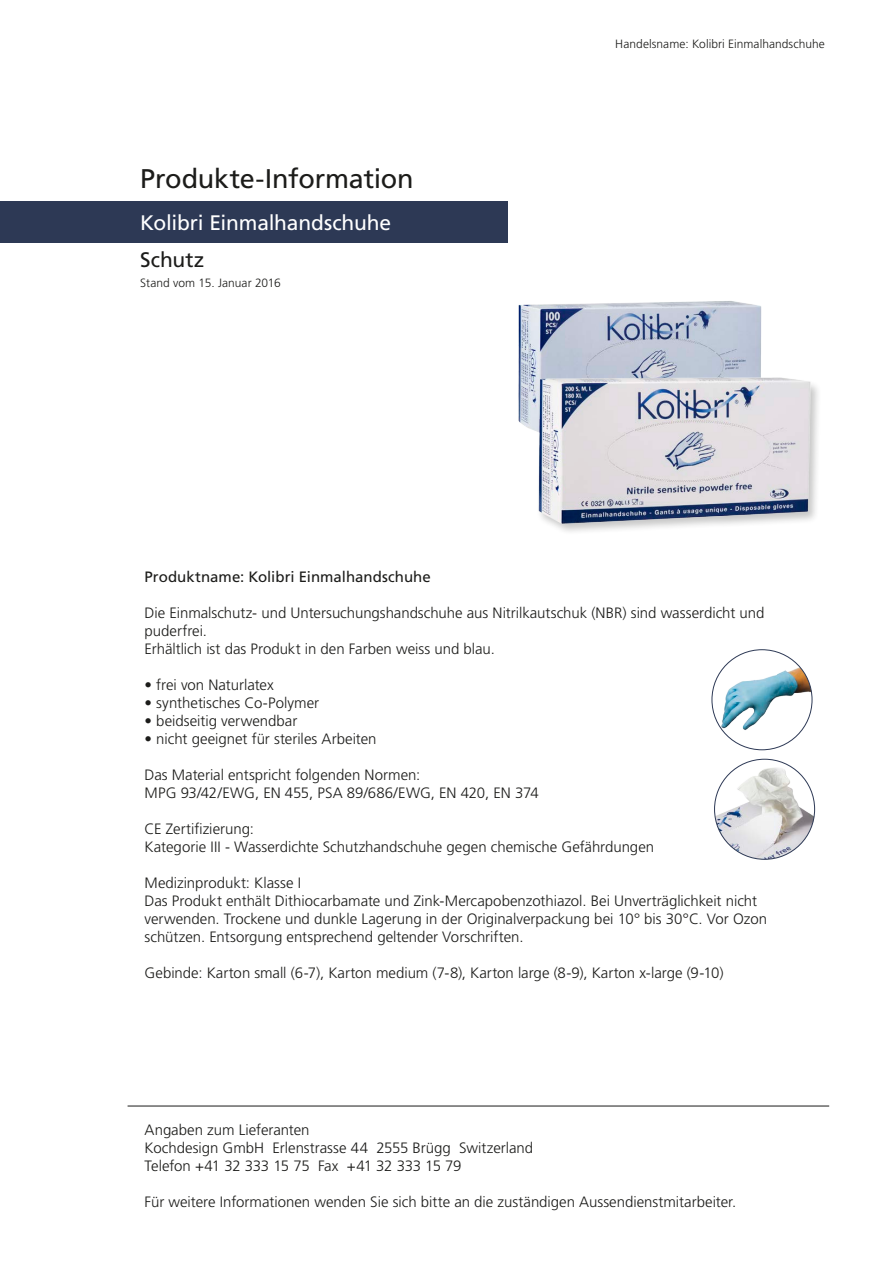
<style>
.page{position:relative;width:893px;height:1263px;background:#fff}
.page>*{position:absolute;margin:0;border:0;box-sizing:border-box;transform-origin:0 0}
.t1{font:27px "Frutiger";letter-spacing:-.01em;color:#1c1c1a}
.t2{font:21px "Frutiger";letter-spacing:-.01em;color:#fff}
.t3{font:21px "Frutiger";color:#1c1c1a}
.t4{font:300 15px/18px "Frutiger";color:#1c1c1a}
.t5{font:15px "Frutiger";color:#1c1c1a}
.t6{font:300 12px "Frutiger";letter-spacing:.005em;color:#1c1c1a}
</style>
<div class="page">
<hr style="left:128px;top:1106px;width:701px;height:1px;background:#1b1b1a">
<div style="left:0;top:201px;width:507px;height:42px;background:#2d3955"></div>
<img style="left:719px;top:661px;width:93px;height:72px">
<img style="left:714px;top:766px;width:101px;height:93px">
<img style="left:518px;top:301px;width:244px;height:128px">
<div style="left:536px;top:377px;width:285px;height:159px;background:#1c1c1a;opacity:.25"></div>
<img style="left:531px;top:372px;width:284px;height:155px">
<h1 class="t1" style="left:140px;top:163px;width:275px">Produkte-Information</h1>
<h2 class="t2" style="left:140px;top:210px;width:252px">Kolibri Einmalhandschuhe</h2>
<h2 class="t3" style="left:140px;top:248px;width:66px">Schutz</h2>
<p class="t6" style="left:140px;top:276px;width:142px">Stand vom 15. Januar 2016</p>
<p class="t6" style="left:615px;top:37px;width:211px">Handelsname: Kolibri Einmalhandschuhe</p>
<p class="t5" style="left:145px;top:568px;width:288px">Produktname: Kolibri Einmalhandschuhe</p>
<p class="t4" style="left:145px;top:603px;width:621px">Die Einmalschutz- und Untersuchungshandschuhe aus Nitrilkautschuk (NBR) sind wasserdicht und puderfrei.<br>Erhältlich ist das Produkt in den Farben weiss und blau.</p>
<p class="t4" style="left:145px;top:675px;width:131px">• frei von Naturlatex</p>
<p class="t4" style="left:145px;top:693px;width:176px">• synthetisches Co-Polymer</p>
<p class="t4" style="left:145px;top:711px;width:154px">• beidseitig verwendbar</p>
<p class="t4" style="left:145px;top:729px;width:234px">• nicht geeignet für steriles Arbeiten</p>
<p class="t4" style="left:145px;top:765px;width:396px">Das Material entspricht folgenden Normen:<br>MPG 93/42/EWG, EN 455, PSA 89/686/EWG, EN 420, EN 374</p>
<p class="t4" style="left:145px;top:819px;width:511px">CE Zertifizierung:<br>Kategorie III - Wasserdichte Schutzhandschuhe gegen chemische Gefährdungen</p>
<p class="t4" style="left:145px;top:873px;width:624px">Medizinprodukt: Klasse I<br>Das Produkt enthält Dithiocarbamate und Zink-Mercapobenzothiazol. Bei Unverträglichkeit nicht verwenden. Trockene und dunkle Lagerung in der Originalverpackung bei 10° bis 30°C. Vor Ozon schützen. Entsorgung entsprechend geltender Vorschriften.</p>
<p class="t4" style="left:145px;top:963px;width:580px">Gebinde: Karton small (6-7), Karton medium (7-8), Karton large (8-9), Karton x-large (9-10)</p>
<p class="t4" style="left:145px;top:1120px;width:390px">Angaben zum Lieferanten<br>Kochdesign GmbH Erlenstrasse 44 2555 Brügg Switzerland<br>Telefon +41 32 333 15 75 Fax +41 32 333 15 79</p>
<p class="t4" style="left:145px;top:1192px;width:593px">Für weitere Informationen wenden Sie sich bitte an die zuständigen Aussendienstmitarbeiter.</p>
</div>
